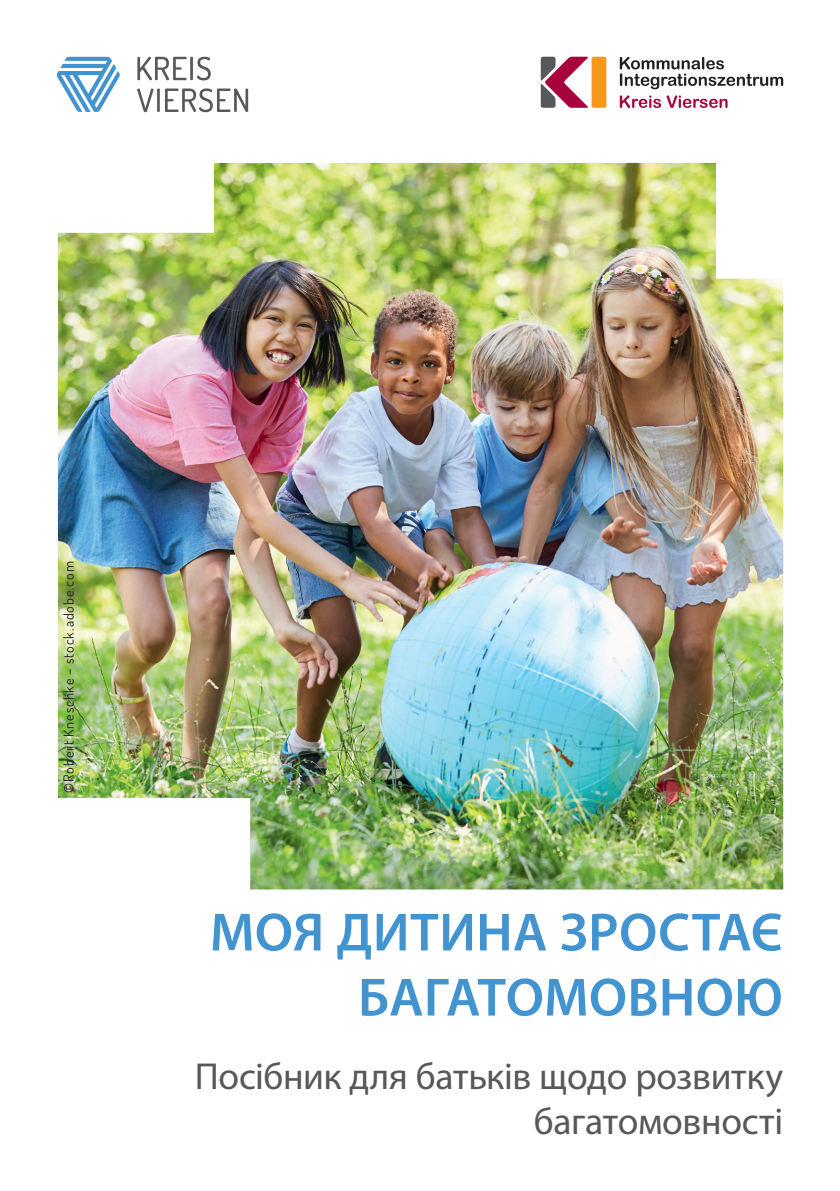
<style>
.page{position:relative;width:840px;height:1191px;background:#fff}
.page>*{position:absolute;margin:0;border:0;box-sizing:border-box;transform-origin:0 0}
.t1{font:600 54.2px/65px "Myriad Pro";letter-spacing:.005em;color:#4194d0;text-align:right}
.t2{font:600 54.2px "Dosis";letter-spacing:.06em;color:#4194d0}
.t3{font:37.6px/45.2px "Myriad Pro";letter-spacing:-.01em;color:#57585a;text-align:right}
.t4{font:14px "Dosis";letter-spacing:.06em;color:#231f20}
.s1{font-weight:600}
</style>
<div class="page">
<svg style="left:57px;top:57px;width:63px;height:55px"></svg>
<svg style="left:137px;top:88px;width:111px;height:24px"></svg>
<svg style="left:137px;top:57px;width:73px;height:23px"></svg>
<svg style="left:619px;top:57px;width:163px;height:32px"></svg>
<svg style="left:619px;top:95px;width:41px;height:13px"></svg>
<svg style="left:666px;top:95px;width:61px;height:13px"></svg>
<div style="left:591px;top:57px;width:15px;height:51px;background:#f7981d;border-radius:2px"></div>
<svg style="left:540px;top:57px;width:48px;height:51px"></svg>
<img style="left:58px;top:163px;width:724px;height:726px">
<p class="t4" style="left:59px;top:792px;width:233px;rotate:-90deg"><span class="s1">©</span>Robert Kneschke – stock.adobe.com</p>
<h1 class="t1" style="left:210px;top:898px;width:574px">МОЯ ДИТИНА ЗРОСТАЄ<br>БАГАТОМОВНОЮ</h1>
<h1 class="t2" style="left:306px;top:931px;width:479px">MEIN KIND WÄCHST</h1>
<p class="t3" style="left:195px;top:1053px;width:589px">Посібник для батьків щодо розвитку багатомовності</p>
</div>
